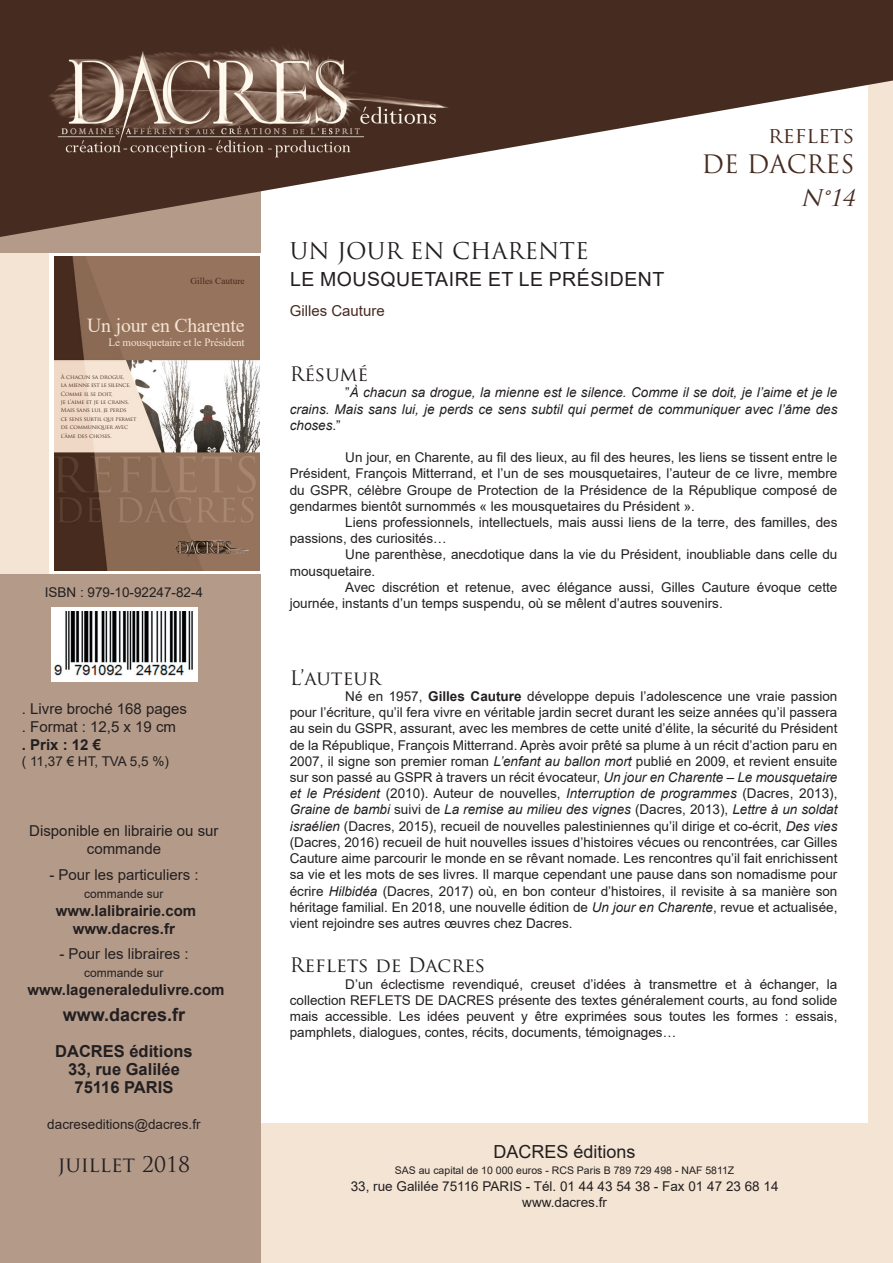
<style>
.page{position:relative;width:893px;height:1263px;background:#fff}
.page>*{position:absolute;margin:0;border:0;box-sizing:border-box;transform-origin:0 0}
.t1{font:24.75px "Trajan Pro";color:#462b20}
.t2{font:22.5px "Trajan Pro";color:#231f20}
.t3{font:italic 22.5px "Trajan Pro";color:#462b20}
.t4{font:21.75px "Trajan Pro";color:#462b20}
.t5{font:21px "Trajan Pro";color:#231f20}
.t6{font:19.8px "Times New Roman";letter-spacing:-.01em;color:#f4e4d2}
.t7{font:19.5px "Trajan Pro";color:#231f20}
.t8{font:19.5px "Arial";letter-spacing:.025em;color:#231f20}
.t9{font:18px "Arial";color:#231f20}
.t10{font:700 18px "Arial";color:#231f20}
.t11{font:700 16.5px "Arial";color:#231f20}
.t12{font:15px/18px "Arial";color:#231f20;text-align:center}
.t13{font:700 15px "Arial";color:#231f20}
.t14{font:15px "Arial";color:#462b20}
.texte_courant{font:13.5px/16.2px "Arial";color:#231f20;text-align:justify}
.texte_courant-2{font:italic 13.5px/16.2px "Arial";color:#231f20;text-align:justify}
.t15{font:12px "Arial";color:#231f20}
.t16{font:11.1px "Times New Roman";letter-spacing:-.01em;color:#f4e4d2}
.t17{font:10.5px "Arial";color:#231f20}
.t18{font:9.3px "Times New Roman";color:#452a1e}
.t19{font:5.55px/8.4px "Trajan Pro";letter-spacing:-.025em;color:#452a1e}
.s1{font-style:normal}
.s2{font-weight:700}
.s3{font-style:italic}
</style>
<div class="page">
<div style="left:0;top:0;width:892px;height:1263px;background:#f4e4d4"></div>
<div style="left:49px;top:28px;width:819px;height:1095px;background:#fff"></div>
<div style="left:0;top:574px;width:260px;height:689px;background:#b49a89"></div>
<div style="left:0;top:1px;width:261px;height:252px;background:#b49a89"></div>
<svg style="left:0;top:0;width:893px;height:237px"></svg>
<img style="left:26px;top:0;width:438px;height:206px">
<img style="left:51px;top:607px;width:147px;height:74px">
<img style="left:54px;top:257px;width:206px;height:313px">
<img style="left:172px;top:535px;width:80px;height:35px">
<p class="t18" style="left:191px;top:275px;width:56px">Gilles Cauture</p>
<p class="t6" style="left:87px;top:311px;width:159px">Un jour en Charente</p>
<p class="t16" style="left:109px;top:334px;width:138px">Le mousquetaire et le Président</p>
<p class="t19" style="left:61px;top:372px;width:77px">À chacun sa drogue,<br>la mienne est le silence.<br>Comme il se doit,<br>je l’aime et je le crains.<br>Mais sans lui, je perds<br>ce sens subtil qui permet de communiquer avec l’âme des choses.</p>
<p class="texte_courant" style="left:45px;top:584px;width:160px">ISBN : 979-10-92247-82-4</p>
<p class="t12" style="left:22px;top:699px;width:167px">. Livre broché 168 pages</p>
<p class="t12" style="left:22px;top:717px;width:156px">. Format : 12,5 x 19 cm</p>
<p class="t13" style="left:22px;top:734px;width:81px">. Prix : 12 €</p>
<p class="texte_courant" style="left:22px;top:753px;width:149px">( 11,37 € HT, TVA 5,5 %)</p>
<p class="t12" style="left:29px;top:822px;width:191px">Disponible en librairie ou sur commande</p>
<p class="t12" style="left:49px;top:865px;width:151px">- Pour les particuliers :</p>
<p class="t15" style="left:84px;top:885px;width:81px">commande sur</p>
<p class="t13" style="left:56px;top:900px;width:142px">www.lalibrairie.com</p>
<p class="t13" style="left:73px;top:918px;width:103px">www.dacres.fr</p>
<p class="t12" style="left:59px;top:945px;width:131px">- Pour les libraires :</p>
<p class="t15" style="left:84px;top:965px;width:81px">commande sur</p>
<p class="t13" style="left:28px;top:979px;width:199px">www.lageneraledulivre.com</p>
<p class="t10" style="left:63px;top:1001px;width:124px">www.dacres.fr</p>
<p class="t11" style="left:55px;top:1039px;width:139px">DACRES éditions</p>
<p class="t11" style="left:68px;top:1057px;width:113px">33, rue Galilée</p>
<p class="t11" style="left:75px;top:1075px;width:100px">75116 PARIS</p>
<p class="texte_courant" style="left:47px;top:1116px;width:155px">dacreseditions@dacres.fr</p>
<p class="t5" style="left:58px;top:1151px;width:134px">juillet 2018</p>
<p class="t2" style="left:290px;top:237px;width:301px">UN JOUR EN CHARENTE</p>
<p class="t8" style="left:290px;top:266px;width:376px">LE MOUSQUETAIRE ET LE PRÉSIDENT</p>
<p class="t14" style="left:290px;top:301px;width:97px">Gilles Cauture</p>
<p class="t4" style="left:768px;top:121px;width:88px">reflets</p>
<p class="t1" style="left:701px;top:148px;width:155px">DE DACRES</p>
<p class="t3" style="left:800px;top:183px;width:62px">N°14</p>
<p class="t7" style="left:290px;top:362px;width:80px">Résumé</p>
<p class="texte_courant-2" style="left:290px;top:385px;width:549px;text-indent:56px"><span class="s1">”</span>À chacun sa drogue, la mienne est le silence. Comme il se doit, je l’aime et je le crains. Mais sans lui, je perds ce sens subtil qui permet de communiquer avec l’âme des choses<span class="s1">.”</span></p>
<p class="texte_courant" style="left:290px;top:449px;width:549px;text-indent:56px">Un jour, en Charente, au fil des lieux, au fil des heures, les liens se tissent entre le Président, François Mitterrand, et l’un de ses mousquetaires, l’auteur de ce livre, membre du GSPR, célèbre Groupe de Protection de la Présidence de la République composé de gendarmes bientôt surnommés « les mousquetaires du Président ».</p>
<p class="texte_courant" style="left:290px;top:514px;width:549px;text-indent:56px">Liens professionnels, intellectuels, mais aussi liens de la terre, des familles, des passions, des curiosités…</p>
<p class="texte_courant" style="left:290px;top:546px;width:549px;text-indent:56px">Une parenthèse, anecdotique dans la vie du Président, inoubliable dans celle du mousquetaire.</p>
<p class="texte_courant" style="left:290px;top:579px;width:549px;text-indent:56px">Avec discrétion et retenue, avec élégance aussi, Gilles Cauture évoque cette journée, instants d’un temps suspendu, où se mêlent d’autres souvenirs.</p>
<p class="t7" style="left:290px;top:665px;width:93px">L’auteur</p>
<p class="texte_courant" style="left:290px;top:688px;width:549px;text-indent:56px">Né en 1957, <span class="s2">Gilles Cauture</span> développe depuis l’adolescence une vraie passion pour l’écriture, qu’il fera vivre en véritable jardin secret durant les seize années qu’il passera au sein du GSPR, assurant, avec les membres de cette unité d’élite, la sécurité du Président de la République, François Mitterrand. Après avoir prêté sa plume à un récit d’action paru en 2007, il signe son premier roman <span class="s3">L’enfant au ballon mort</span> publié en 2009, et revient ensuite sur son passé au GSPR à travers un récit évocateur, <span class="s3">Un jour en Charente – Le mousquetaire et le Président</span> (2010). Auteur de nouvelles, <span class="s3">Interruption de programmes</span> (Dacres, 2013), <span class="s3">Graine de bambi</span> suivi de <span class="s3">La remise au milieu des vignes</span> (Dacres, 2013), <span class="s3">Lettre à un soldat israélien</span> (Dacres, 2015), recueil de nouvelles palestiniennes qu’il dirige et co-écrit, <span class="s3">Des vies </span>(Dacres, 2016) recueil de huit nouvelles issues d’histoires vécues ou rencontrées, car Gilles Cauture aime parcourir le monde en se rêvant nomade. Les rencontres qu’il fait enrichissent sa vie et les mots de ses livres. Il marque cependant une pause dans son nomadisme pour écrire <span class="s3">Hilbidéa</span> (Dacres, 2017) où, en bon conteur d’histoires, il revisite à sa manière son héritage familial. En 2018, une nouvelle édition de <span class="s3">Un jour en Charente</span>, revue et actualisée, vient rejoindre ses autres œuvres chez Dacres.</p>
<p class="t7" style="left:290px;top:953px;width:197px">Reflets de Dacres</p>
<p class="texte_courant" style="left:290px;top:975px;width:549px;text-indent:56px">D’un éclectisme revendiqué, creuset d’idées à transmettre et à échanger, la collection REFLETS DE DACRES présente des textes généralement courts, au fond solide mais accessible. Les idées peuvent y être exprimées sous toutes les formes : essais, pamphlets, dialogues, contes, récits, documents, témoignages…</p>
<p class="t9" style="left:494px;top:1139px;width:144px">DACRES éditions</p>
<p class="t17" style="left:395px;top:1163px;width:341px">SAS au capital de 10 000 euros - RCS Paris B 789 729 498 - NAF 5811Z</p>
<p class="texte_courant" style="left:351px;top:1177px;width:429px">33, rue Galilée 75116 PARIS - Tél. 01 44 43 54 38 - Fax 01 47 23 68 14</p>
<p class="texte_courant" style="left:522px;top:1194px;width:86px">www.dacres.fr</p>
</div>
